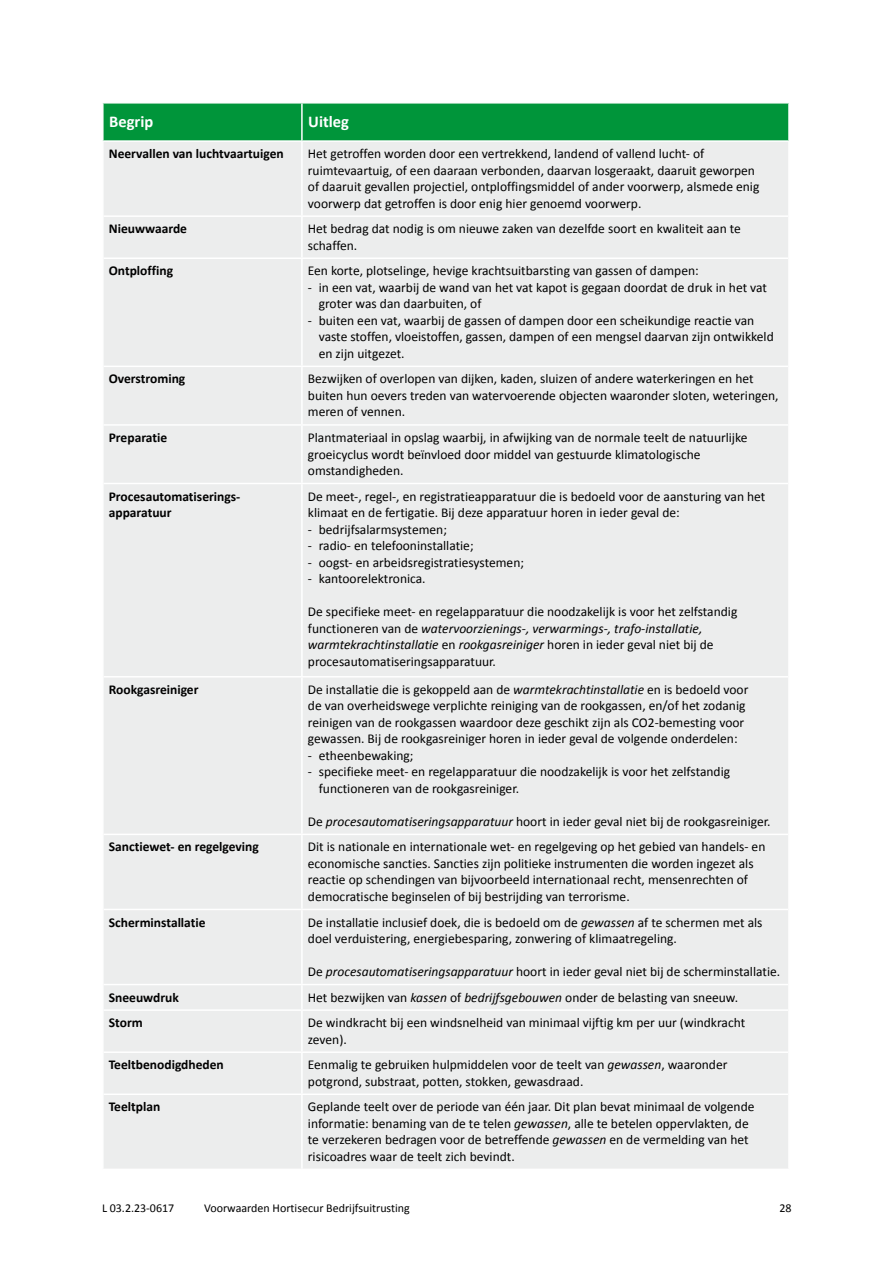
<style>
.page{position:relative;width:893px;height:1263px;background:#fff}
.page>*{position:absolute;margin:0;border:0;box-sizing:border-box;transform-origin:0 0}
.Tabel_kop{font:700 16.5px "Calibri";color:#fff}
.Tabel_regular{font:13.5px/16.5px "Calibri";color:#000}
.Tabel_bold{font:700 13.5px/16.5px "Calibri";color:#000}
._00_paginering{font:12px "Calibri";color:#000}
.s1{font-style:italic}
</style>
<div class="page">
<div style="left:104px;top:104px;width:684px;height:36px;background:#00953a"></div>
<div style="left:104px;top:142px;width:684px;height:1026px;background:#eceded"></div>
<hr style="left:301px;top:104px;width:2px;height:37px;background:#fff">
<hr style="left:104px;top:215px;width:198px;height:2px;background:#fff">
<hr style="left:302px;top:215px;width:486px;height:2px;background:#fff">
<hr style="left:104px;top:257px;width:198px;height:2px;background:#fff">
<hr style="left:302px;top:257px;width:486px;height:2px;background:#fff">
<hr style="left:104px;top:366px;width:198px;height:1px;background:#fff">
<hr style="left:302px;top:366px;width:486px;height:1px;background:#fff">
<hr style="left:104px;top:424px;width:198px;height:2px;background:#fff">
<hr style="left:302px;top:424px;width:486px;height:2px;background:#fff">
<hr style="left:104px;top:483px;width:198px;height:1px;background:#fff">
<hr style="left:302px;top:483px;width:486px;height:1px;background:#fff">
<hr style="left:104px;top:676px;width:198px;height:1px;background:#fff">
<hr style="left:302px;top:676px;width:486px;height:1px;background:#fff">
<hr style="left:104px;top:834px;width:198px;height:1px;background:#fff">
<hr style="left:302px;top:834px;width:486px;height:1px;background:#fff">
<hr style="left:104px;top:909px;width:198px;height:1px;background:#fff">
<hr style="left:302px;top:909px;width:486px;height:1px;background:#fff">
<hr style="left:104px;top:984px;width:198px;height:1px;background:#fff">
<hr style="left:302px;top:984px;width:486px;height:1px;background:#fff">
<hr style="left:104px;top:1009px;width:198px;height:2px;background:#fff">
<hr style="left:302px;top:1009px;width:486px;height:2px;background:#fff">
<hr style="left:104px;top:1051px;width:198px;height:2px;background:#fff">
<hr style="left:302px;top:1051px;width:486px;height:2px;background:#fff">
<hr style="left:104px;top:1093px;width:198px;height:2px;background:#fff">
<hr style="left:302px;top:1093px;width:486px;height:2px;background:#fff">
<hr style="left:301px;top:141px;width:2px;height:74px;background:#fff">
<hr style="left:301px;top:217px;width:2px;height:40px;background:#fff">
<hr style="left:301px;top:259px;width:2px;height:107px;background:#fff">
<hr style="left:301px;top:367px;width:2px;height:57px;background:#fff">
<hr style="left:301px;top:426px;width:2px;height:57px;background:#fff">
<hr style="left:301px;top:484px;width:2px;height:192px;background:#fff">
<hr style="left:301px;top:677px;width:2px;height:157px;background:#fff">
<hr style="left:301px;top:835px;width:2px;height:74px;background:#fff">
<hr style="left:301px;top:910px;width:2px;height:74px;background:#fff">
<hr style="left:301px;top:985px;width:2px;height:24px;background:#fff">
<hr style="left:301px;top:1011px;width:2px;height:40px;background:#fff">
<hr style="left:301px;top:1053px;width:2px;height:40px;background:#fff">
<hr style="left:301px;top:1095px;width:2px;height:73px;background:#fff">
<p class="Tabel_kop" style="left:109px;top:111px;width:46px">Begrip</p>
<p class="Tabel_kop" style="left:308px;top:111px;width:42px">Uitleg</p>
<p class="Tabel_bold" style="left:109px;top:145px;width:176px">Neervallen van luchtvaartuigen</p>
<p class="Tabel_regular" style="left:308px;top:145px;width:453px">Het getroffen worden door een vertrekkend, landend of vallend lucht- of ruimtevaartuig, of een daaraan verbonden, daarvan losgeraakt, daaruit geworpen of daaruit gevallen projectiel, ontploffingsmiddel of ander voorwerp, alsmede enig voorwerp dat getroffen is door enig hier genoemd voorwerp.</p>
<p class="Tabel_bold" style="left:109px;top:220px;width:80px">Nieuwwaarde</p>
<p class="Tabel_regular" style="left:308px;top:220px;width:435px">Het bedrag dat nodig is om nieuwe zaken van dezelfde soort en kwaliteit aan te schaffen.</p>
<p class="Tabel_bold" style="left:109px;top:262px;width:66px">Ontploffing</p>
<p class="Tabel_regular" style="left:308px;top:262px;width:392px">Een korte, plotselinge, hevige krachtsuitbarsting van gassen of dampen:</p>
<p class="Tabel_regular" style="left:319px;top:278px;width:450px;text-indent:-11px">- in een vat, waarbij de wand van het vat kapot is gegaan doordat de druk in het vat groter was dan daarbuiten, of</p>
<p class="Tabel_regular" style="left:319px;top:311px;width:456px;text-indent:-11px">- buiten een vat, waarbij de gassen of dampen door een scheikundige reactie van vaste stoffen, vloeistoffen, gassen, dampen of een mengsel daarvan zijn ontwikkeld en zijn uitgezet.</p>
<p class="Tabel_bold" style="left:109px;top:370px;width:78px">Overstroming</p>
<p class="Tabel_regular" style="left:308px;top:370px;width:472px">Bezwijken of overlopen van dijken, kaden, sluizen of andere waterkeringen en het buiten hun oevers treden van watervoerende objecten waaronder sloten, weteringen, meren of vennen.</p>
<p class="Tabel_bold" style="left:109px;top:429px;width:60px">Preparatie</p>
<p class="Tabel_regular" style="left:308px;top:429px;width:441px">Plantmateriaal in opslag waarbij, in afwijking van de normale teelt de natuurlijke groeicyclus wordt beïnvloed door middel van gestuurde klimatologische omstandigheden.</p>
<p class="Tabel_bold" style="left:109px;top:487px;width:133px">Procesautomatiserings&shy;apparatuur</p>
<p class="Tabel_regular" style="left:308px;top:487px;width:459px">De meet-, regel-, en registratieapparatuur die is bedoeld voor de aansturing van het klimaat en de fertigatie. Bij deze apparatuur horen in ieder geval de:</p>
<p class="Tabel_regular" style="left:308px;top:520px;width:141px">- bedrijfsalarmsystemen;</p>
<p class="Tabel_regular" style="left:308px;top:537px;width:167px">- radio- en telefooninstallatie;</p>
<p class="Tabel_regular" style="left:308px;top:553px;width:218px">- oogst- en arbeidsregistratiesystemen;</p>
<p class="Tabel_regular" style="left:308px;top:570px;width:119px">- kantoorelektronica.</p>
<p class="Tabel_regular" style="left:308px;top:603px;width:431px">De specifieke meet- en regelapparatuur die noodzakelijk is voor het zelfstandig functioneren van de <span class="s1">watervoorzienings-, verwarmings-, trafo-installatie,</span></p>
<p class="Tabel_regular" style="left:308px;top:636px;width:407px"><span class="s1">warmtekrachtinstallatie</span> en <span class="s1">rookgasreiniger</span> horen in ieder geval niet bij de procesautomatiseringsapparatuur.</p>
<p class="Tabel_bold" style="left:109px;top:680px;width:91px">Rookgasreiniger</p>
<p class="Tabel_regular" style="left:308px;top:680px;width:442px">De installatie die is gekoppeld aan de <span class="s1">warmtekrachtinstallatie</span> en is bedoeld voor de van overheidswege verplichte reiniging van de rookgassen, en/of het zodanig reinigen van de rookgassen waardoor deze geschikt zijn als CO2-bemesting voor gewassen. Bij de rookgasreiniger horen in ieder geval de volgende onderdelen:</p>
<p class="Tabel_regular" style="left:308px;top:746px;width:107px">- etheenbewaking;</p>
<p class="Tabel_regular" style="left:319px;top:763px;width:413px;text-indent:-11px">- specifieke meet- en regelapparatuur die noodzakelijk is voor het zelfstandig functioneren van de rookgasreiniger.</p>
<p class="Tabel_regular" style="left:308px;top:812px;width:464px">De <span class="s1">procesautomatiseringsapparatuur</span> hoort in ieder geval niet bij de rookgasreiniger.</p>
<p class="Tabel_bold" style="left:109px;top:838px;width:152px">Sanctiewet- en regelgeving</p>
<p class="Tabel_regular" style="left:308px;top:838px;width:459px">Dit is nationale en internationale wet- en regelgeving op het gebied van handels- en economische sancties. Sancties zijn politieke instrumenten die worden ingezet als reactie op schendingen van bijvoorbeeld internationaal recht, mensenrechten of democratische beginselen of bij bestrijding van terrorisme.</p>
<p class="Tabel_bold" style="left:109px;top:913px;width:98px">Scherminstallatie</p>
<p class="Tabel_regular" style="left:308px;top:913px;width:456px">De installatie inclusief doek, die is bedoeld om de <span class="s1">gewassen</span> af te schermen met als doel verduistering, energiebesparing, zonwering of klimaatregeling.</p>
<p class="Tabel_regular" style="left:308px;top:963px;width:474px">De <span class="s1">procesautomatiseringsapparatuur</span> hoort in ieder geval niet bij de scherminstallatie.</p>
<p class="Tabel_bold" style="left:109px;top:988px;width:72px">Sneeuwdruk</p>
<p class="Tabel_regular" style="left:308px;top:988px;width:432px">Het bezwijken van <span class="s1">kassen</span> of <span class="s1">bedrijfsgebouwen</span> onder de belasting van sneeuw.</p>
<p class="Tabel_bold" style="left:109px;top:1014px;width:35px">Storm</p>
<p class="Tabel_regular" style="left:308px;top:1014px;width:439px">De windkracht bij een windsnelheid van minimaal vijftig km per uur (windkracht zeven).</p>
<p class="Tabel_bold" style="left:109px;top:1056px;width:117px">Teeltbenodigdheden</p>
<p class="Tabel_regular" style="left:308px;top:1056px;width:421px">Eenmalig te gebruiken hulpmiddelen voor de teelt van <span class="s1">gewassen</span>, waaronder potgrond, substraat, potten, stokken, gewasdraad.</p>
<p class="Tabel_bold" style="left:109px;top:1098px;width:53px">Teeltplan</p>
<p class="Tabel_regular" style="left:308px;top:1098px;width:448px">Geplande teelt over de periode van één jaar. Dit plan bevat minimaal de volgende informatie: benaming van de te telen <span class="s1">gewassen</span>, alle te betelen oppervlakten, de te verzekeren bedragen voor de betreffende <span class="s1">gewassen</span> en de vermelding van het risicoadres waar de teelt zich bevindt.</p>
<p class="_00_paginering" style="left:102px;top:1200px;width:74px">L 03.2.23-0617</p>
<p class="_00_paginering" style="left:204px;top:1200px;width:207px">Voorwaarden Hortisecur Bedrijfsuitrusting</p>
<p class="_00_paginering" style="left:779px;top:1200px;width:14px">28</p>
</div>
